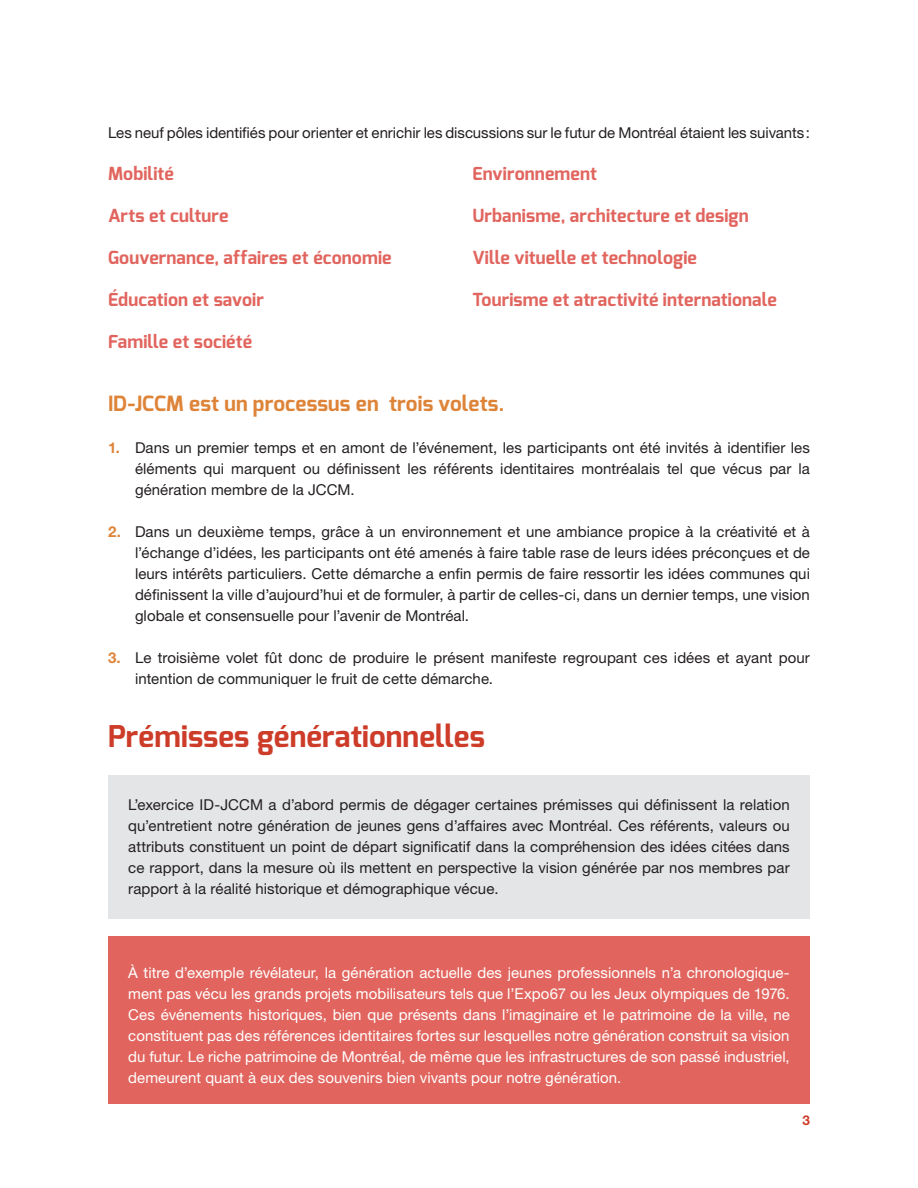
<style>
.page{position:relative;width:918px;height:1188px;background:#fff}
.page>*{position:absolute;margin:0;border:0;box-sizing:border-box;transform-origin:0 0}
.Titres{font:700 30px "Exo";letter-spacing:.005em;color:#cd3b29}
.Sous_titres{font:700 21px "Exo";letter-spacing:.005em;color:#de8439}
.Sous_titres-2{font:700 18px "Exo";letter-spacing:.005em;color:#e1655e}
.t1{font:15px/21px "Helvetica Neue LT Std";letter-spacing:.005em;color:#231f20;text-align:justify}
.t2{font:15px/21px "Helvetica Neue LT Std";letter-spacing:.005em;color:#fff;text-align:justify}
.t3{font:700 13.5px "Helvetica Neue LT Std";color:#cd3b29}
.s1{font-weight:700;color:#de8439}
</style>
<div class="page">
<div style="left:108px;top:775px;width:702px;height:144px;background:#e4e5e7"></div>
<div style="left:108px;top:936px;width:702px;height:168px;background:#e1655e"></div>
<p class="t1" style="left:108px;top:122px;width:703px">Les neuf pôles identifiés pour orienter et enrichir les discussions sur le futur de Montréal étaient les suivants:</p>
<p class="Sous_titres-2" style="left:108px;top:162px;width:67px">Mobilité</p>
<p class="Sous_titres-2" style="left:108px;top:204px;width:122px">Arts et culture</p>
<p class="Sous_titres-2" style="left:108px;top:246px;width:285px">Gouvernance, affaires et économie</p>
<p class="Sous_titres-2" style="left:108px;top:288px;width:157px">Éducation et savoir</p>
<p class="Sous_titres-2" style="left:108px;top:330px;width:146px">Famille et société</p>
<p class="Sous_titres-2" style="left:472px;top:162px;width:126px">Environnement</p>
<p class="Sous_titres-2" style="left:472px;top:204px;width:278px">Urbanisme, architecture et design</p>
<p class="Sous_titres-2" style="left:472px;top:246px;width:226px">Ville vituelle et technologie</p>
<p class="Sous_titres-2" style="left:472px;top:288px;width:306px">Tourisme et atractivité internationale</p>
<p class="Sous_titres" style="left:108px;top:390px;width:398px">ID-JCCM est un processus en trois volets.</p>
<p class="t1" style="left:135px;top:437px;width:676px;text-indent:-27px"><span class="s1">1.</span> Dans un premier temps et en amont de l’événement, les participants ont été invités à identifier les éléments qui marquent ou définissent les référents identitaires montréalais tel que vécus par la génération membre de la JCCM.</p>
<p class="t1" style="left:135px;top:521px;width:677px;text-indent:-27px"><span class="s1">2.</span> Dans un deuxième temps, grâce à un environnement et une ambiance propice à la créativité et à l’échange d’idées, les participants ont été amenés à faire table rase de leurs idées préconçues et de leurs intérêts particuliers. Cette démarche a enfin permis de faire ressortir les idées communes qui définissent la ville d’aujourd’hui et de formuler, à partir de celles-ci, dans un dernier temps, une vision globale et consensuelle pour l’avenir de Montréal.</p>
<p class="t1" style="left:135px;top:647px;width:676px;text-indent:-27px"><span class="s1">3.</span> Le troisième volet fût donc de produire le présent manifeste regroupant ces idées et ayant pour intention de communiquer le fruit de cette démarche.</p>
<p class="Titres" style="left:108px;top:717px;width:379px">Prémisses générationnelles</p>
<p class="t1" style="left:128px;top:794px;width:663px">L’exercice ID-JCCM a d’abord permis de dégager certaines prémisses qui définissent la relation qu’entretient notre génération de jeunes gens d’affaires avec Montréal. Ces référents, valeurs ou attributs constituent un point de départ significatif dans la compréhension des idées citées dans ce rapport, dans la mesure où ils mettent en perspective la vision générée par nos membres par rapport à la réalité historique et démographique vécue.</p>
<p class="t2" style="left:128px;top:962px;width:663px">À titre d’exemple révélateur, la génération actuelle des jeunes professionnels n’a chronologique&shy;ment pas vécu les grands projets mobilisateurs tels que l’Expo67 ou les Jeux olympiques de 1976.<br>Ces événements historiques, bien que présents dans l’imaginaire et le patrimoine de la ville, ne constituent pas des références identitaires fortes sur lesquelles notre génération construit sa vision du futur. Le riche patrimoine de Montréal, de même que les infrastructures de son passé industriel, demeurent quant à eux des souvenirs bien vivants pour notre génération.</p>
<p class="t3" style="left:802px;top:1112px;width:9px">3</p>
</div>
